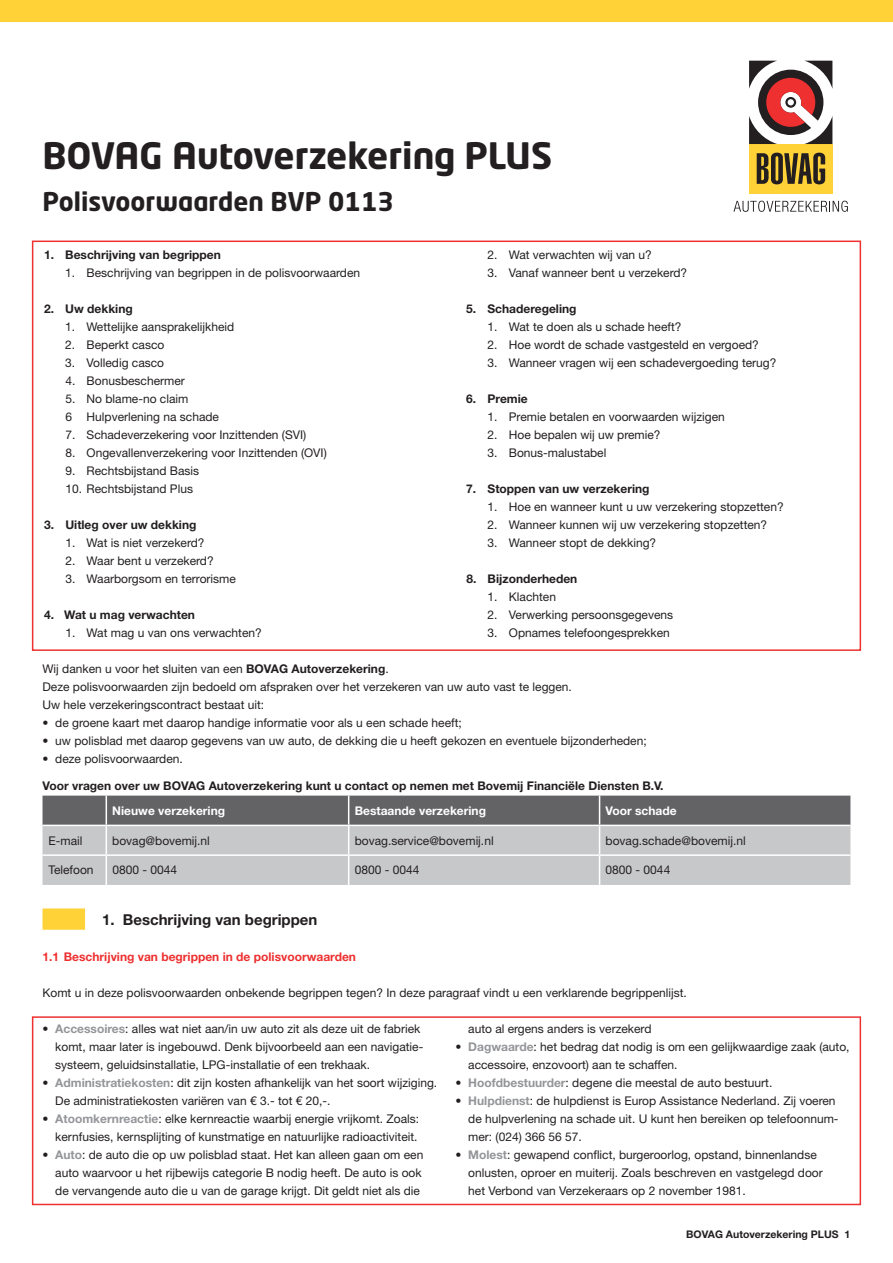
<style>
.page{position:relative;width:893px;height:1263px;background:#fff}
.page>*{position:absolute;margin:0;border:0;box-sizing:border-box;transform-origin:0 0}
.t1{font:700 36px "Neo Tech Std";color:#231f20}
.t2{font:700 25.5px "Neo Tech Std";color:#231f20}
.t3{font:700 15px "Helvetica Neue LT Std";color:#231f20}
.t4{font:12px/18px "Helvetica Neue LT Std";color:#231f20}
.t5{font:700 12px "Helvetica Neue LT Std";color:#231f20}
.t6{font:700 12px "Helvetica Neue LT Std";color:#fff}
.t7{font:700 12px "Helvetica Neue LT Std";color:#ee3030}
.t8{font:700 10.5px "Helvetica Neue LT Std";color:#231f20}
.s1{font-weight:700}
.s2{font-weight:700;color:#939598}
</style>
<div class="page">
<div style="left:0;top:0;width:893px;height:21px;background:#ffd238"></div>
<div style="left:32px;top:1016px;width:829px;height:189px;border:2px solid #ee3030"></div>
<svg style="left:43px;top:796px;width:807px;height:89px;background:#a7a8aa"></svg>
<hr style="left:43px;top:854px;width:63px;height:2px;background:#fff">
<hr style="left:106px;top:854px;width:243px;height:2px;background:#fff">
<hr style="left:349px;top:854px;width:251px;height:2px;background:#fff">
<hr style="left:600px;top:854px;width:250px;height:2px;background:#fff">
<div style="left:43px;top:908px;width:42px;height:22px;background:#ffd238"></div>
<div style="left:32px;top:241px;width:829px;height:410px;border:2px solid #ee3030"></div>
<div style="left:749px;top:144px;width:83px;height:49px;background:#ffd238"></div>
<svg style="left:757px;top:153px;width:68px;height:31px"></svg>
<svg style="left:749px;top:61px;width:83px;height:83px"></svg>
<svg style="left:733px;top:201px;width:115px;height:11px"></svg>
<h1 class="t1" style="left:43px;top:133px;width:511px">BOVAG Autoverzekering PLUS</h1>
<h2 class="t2" style="left:43px;top:186px;width:353px">Polisvoorwaarden BVP 0113</h2>
<p class="t5" style="left:44px;top:247px;width:178px">1. Beschrijving van begrippen</p>
<p class="t4" style="left:65px;top:263px;width:296px">1. Beschrijving van begrippen in de polisvoorwaarden</p>
<p class="t5" style="left:44px;top:301px;width:90px">2. Uw dekking</p>
<p class="t4" style="left:65px;top:317px;width:171px">1. Wettelijke aansprakelijkheid</p>
<p class="t4" style="left:65px;top:335px;width:101px">2. Beperkt casco</p>
<p class="t4" style="left:65px;top:353px;width:100px">3. Volledig casco</p>
<p class="t4" style="left:65px;top:371px;width:121px">4. Bonusbeschermer</p>
<p class="t4" style="left:65px;top:389px;width:155px">5. No blame-no claim<br>6 Hulpverlening na schade</p>
<p class="t4" style="left:65px;top:425px;width:243px">7. Schadeverzekering voor Inzittenden (SVI)</p>
<p class="t4" style="left:65px;top:443px;width:263px">8. Ongevallenverzekering voor Inzittenden (OVI)</p>
<p class="t4" style="left:65px;top:461px;width:135px">9. Rechtsbijstand Basis</p>
<p class="t4" style="left:65px;top:479px;width:129px">10. Rechtsbijstand Plus</p>
<p class="t5" style="left:44px;top:517px;width:154px">3. Uitleg over uw dekking</p>
<p class="t4" style="left:65px;top:533px;width:141px">1. Wat is niet verzekerd?</p>
<p class="t4" style="left:65px;top:551px;width:150px">2. Waar bent u verzekerd?</p>
<p class="t4" style="left:65px;top:569px;width:172px">3. Waarborgsom en terrorisme</p>
<p class="t5" style="left:44px;top:607px;width:152px">4. Wat u mag verwachten</p>
<p class="t4" style="left:65px;top:623px;width:198px">1. Wat mag u van ons verwachten?</p>
<p class="t4" style="left:487px;top:245px;width:166px">2. Wat verwachten wij van u?</p>
<p class="t4" style="left:487px;top:263px;width:201px">3. Vanaf wanneer bent u verzekerd?</p>
<p class="t5" style="left:466px;top:301px;width:112px">5. Schaderegeling</p>
<p class="t4" style="left:487px;top:317px;width:195px">1. Wat te doen als u schade heeft?</p>
<p class="t4" style="left:487px;top:335px;width:273px">2. Hoe wordt de schade vastgesteld en vergoed?</p>
<p class="t4" style="left:488px;top:353px;width:290px">3. Wanneer vragen wij een schadevergoeding terug?</p>
<p class="t5" style="left:466px;top:391px;width:63px">6. Premie</p>
<p class="t4" style="left:488px;top:407px;width:239px">1. Premie betalen en voorwaarden wijzigen</p>
<p class="t4" style="left:488px;top:425px;width:175px">2. Hoe bepalen wij uw premie?</p>
<p class="t4" style="left:488px;top:443px;width:120px">3. Bonus-malustabel</p>
<p class="t5" style="left:466px;top:481px;width:185px">7. Stoppen van uw verzekering</p>
<p class="t4" style="left:488px;top:497px;width:298px">1. Hoe en wanneer kunt u uw verzekering stopzetten?</p>
<p class="t4" style="left:488px;top:515px;width:281px">2. Wanneer kunnen wij uw verzekering stopzetten?</p>
<p class="t4" style="left:488px;top:533px;width:170px">3. Wanneer stopt de dekking?</p>
<p class="t5" style="left:466px;top:571px;width:113px">8. Bijzonderheden</p>
<p class="t4" style="left:488px;top:587px;width:70px">1. Klachten</p>
<p class="t4" style="left:488px;top:605px;width:187px">2. Verwerking persoonsgegevens</p>
<p class="t4" style="left:488px;top:623px;width:184px">3. Opnames telefoongesprekken</p>
<p class="t4" style="left:43px;top:659px;width:531px">Wij danken u voor het sluiten van een <span class="s1">BOVAG Autoverzekering</span>.<br>Deze polisvoorwaarden zijn bedoeld om afspraken over het verzekeren van uw auto vast te leggen.<br>Uw hele verzekeringscontract bestaat uit:</p>
<p class="t4" style="left:43px;top:713px;width:421px">• de groene kaart met daarop handige informatie voor als u een schade heeft;</p>
<p class="t4" style="left:43px;top:731px;width:606px">• uw polisblad met daarop gegevens van uw auto, de dekking die u heeft gekozen en eventuele bijzonderheden;</p>
<p class="t4" style="left:43px;top:749px;width:142px">• deze polisvoorwaarden.</p>
<p class="t5" style="left:43px;top:778px;width:623px">Voor vragen over uw BOVAG Autoverzekering kunt u contact op nemen met Bovemij Financiële Diensten B.V.</p>
<p class="t6" style="left:112px;top:803px;width:114px">Nieuwe verzekering</p>
<p class="t6" style="left:355px;top:803px;width:133px">Bestaande verzekering</p>
<p class="t6" style="left:606px;top:803px;width:73px">Voor schade</p>
<p class="t4" style="left:49px;top:831px;width:36px">E-mail</p>
<p class="t4" style="left:112px;top:831px;width:99px">bovag@bovemij.nl</p>
<p class="t4" style="left:355px;top:831px;width:140px">bovag.service@bovemij.nl</p>
<p class="t4" style="left:606px;top:831px;width:142px">bovag.schade@bovemij.nl</p>
<p class="t4" style="left:49px;top:861px;width:47px">Telefoon</p>
<p class="t4" style="left:112px;top:861px;width:66px">0800 - 0044</p>
<p class="t4" style="left:355px;top:861px;width:66px">0800 - 0044</p>
<p class="t4" style="left:606px;top:861px;width:66px">0800 - 0044</p>
<p class="t3" style="left:102px;top:910px;width:217px">1. Beschrijving van begrippen</p>
<p class="t7" style="left:43px;top:949px;width:315px">1.1 Beschrijving van begrippen in de polisvoorwaarden</p>
<p class="t4" style="left:43px;top:983px;width:646px">Komt u in deze polisvoorwaarden onbekende begrippen tegen? In deze paragraaf vindt u een verklarende begrippenlijst.</p>
<p class="t4" style="left:55px;top:1019px;width:370px;text-indent:-13px">• <span class="s2">Accessoires</span>: alles wat niet aan/in uw auto zit als deze uit de fabriek komt, maar later is ingebouwd. Denk bijvoorbeeld aan een navigatie&shy;systeem, geluidsinstallatie, LPG-installatie of een trekhaak.</p>
<p class="t4" style="left:55px;top:1073px;width:383px;text-indent:-13px">• <span class="s2">Administratiekosten</span>: dit zijn kosten afhankelijk van het soort wijziging.<br>De administratiekosten variëren van € 3.- tot € 20,-.</p>
<p class="t4" style="left:43px;top:1109px;width:378px;text-align:right">• <span class="s2">Atoomkernreactie</span>: elke kernreactie waarbij energie vrijkomt. Zoals: kernfusies, kernsplijting of kunstmatige en natuurlijke radioactiviteit.</p>
<p class="t4" style="left:55px;top:1145px;width:370px;text-indent:-13px">• <span class="s2">Auto</span>: de auto die op uw polisblad staat. Het kan alleen gaan om een auto waarvoor u het rijbewijs categorie B nodig heeft. De auto is ook de vervangende auto die u van de garage krijgt. Dit geldt niet als die</p>
<p class="t4" style="left:468px;top:1019px;width:185px">auto al ergens anders is verzekerd</p>
<p class="t4" style="left:468px;top:1037px;width:383px;text-indent:-13px">• <span class="s2">Dagwaarde</span>: het bedrag dat nodig is om een gelijkwaardige zaak (auto, accessoire, enzovoort) aan te schaffen.</p>
<p class="t4" style="left:455px;top:1073px;width:318px">• <span class="s2">Hoofdbestuurder</span>: degene die meestal de auto bestuurt.</p>
<p class="t4" style="left:468px;top:1091px;width:372px;text-indent:-13px">• <span class="s2">Hulpdienst</span>: de hulpdienst is Europ Assistance Nederland. Zij voeren de hulpverlening na schade uit. U kunt hen bereiken op telefoonnum&shy;mer: (024) 366 56 57.</p>
<p class="t4" style="left:468px;top:1145px;width:356px;text-indent:-13px">• <span class="s2">Molest</span>: gewapend conflict, burgeroorlog, opstand, binnenlandse onlusten, oproer en muiterij. Zoals beschreven en vastgelegd door het Verbond van Verzekeraars op 2 november 1981.</p>
<p class="t8" style="left:686px;top:1228px;width:166px">BOVAG Autoverzekering PLUS 1</p>
</div>
